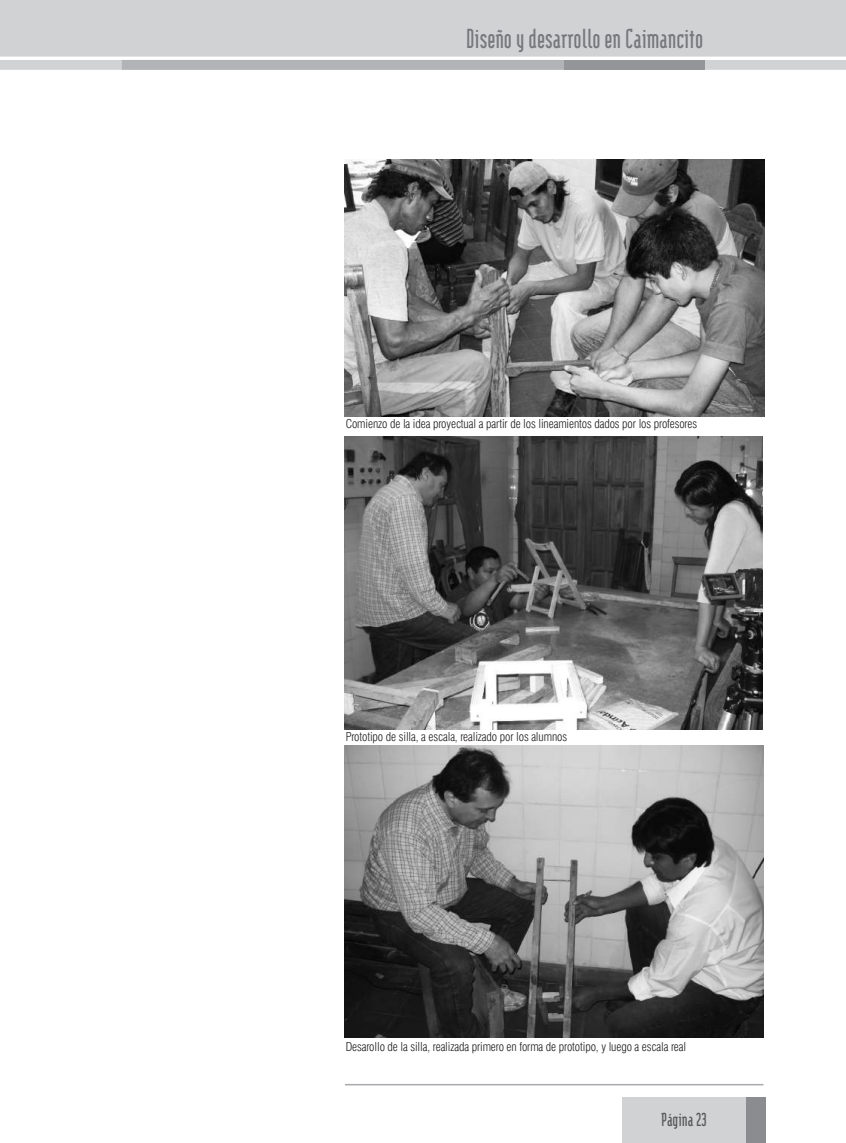
<style>
.page{position:relative;width:846px;height:1143px;background:#fff}
.page>*{position:absolute;margin:0;border:0;box-sizing:border-box;transform-origin:0 0}
.t1{font:700 33px "Modula";color:#76787b}
.t2{font:700 22.5px "Modula";color:#57585a}
.t3{font:300 condensed 12px "Swiss 721 BT";letter-spacing:-.01em;color:#231f20}
</style>
<div class="page">
<hr style="left:345px;top:1084px;width:418px;height:1px;background:#a8a9ad">
<div style="left:622px;top:1097px;width:141px;height:46px;background:#d1d2d4"></div>
<div style="left:0;top:0;width:845px;height:57px;background:#d1d2d4"></div>
<svg style="left:0;top:60px;width:845px;height:10px;background:#d1d2d4"></svg>
<div style="left:564px;top:60px;width:140px;height:10px;background:#939598"></div>
<div style="left:122px;top:60px;width:442px;height:10px;background:#b2b3b7"></div>
<div style="left:746px;top:1097px;width:19px;height:46px;background:#8a8c8f"></div>
<img style="left:344px;top:746px;width:419px;height:291px">
<img style="left:344px;top:437px;width:418px;height:293px">
<img style="left:345px;top:159px;width:419px;height:257px">
<h1 class="t1" style="left:466px;top:23px;width:238px">Diseño y desarrollo en Caimancito</h1>
<p class="t3" style="left:345px;top:416px;width:353px">Comienzo de la idea proyectual a partir de los lineamientos dados por los profesores</p>
<p class="t3" style="left:345px;top:730px;width:223px">Prototipo de silla, a escala, realizado por los alumnos</p>
<p class="t3" style="left:345px;top:1039px;width:342px">Desarollo de la silla, realizada primero en forma de prototipo, y luego a escala real</p>
<h2 class="t2" style="left:661px;top:1110px;width:47px">Página 23</h2>
</div>
